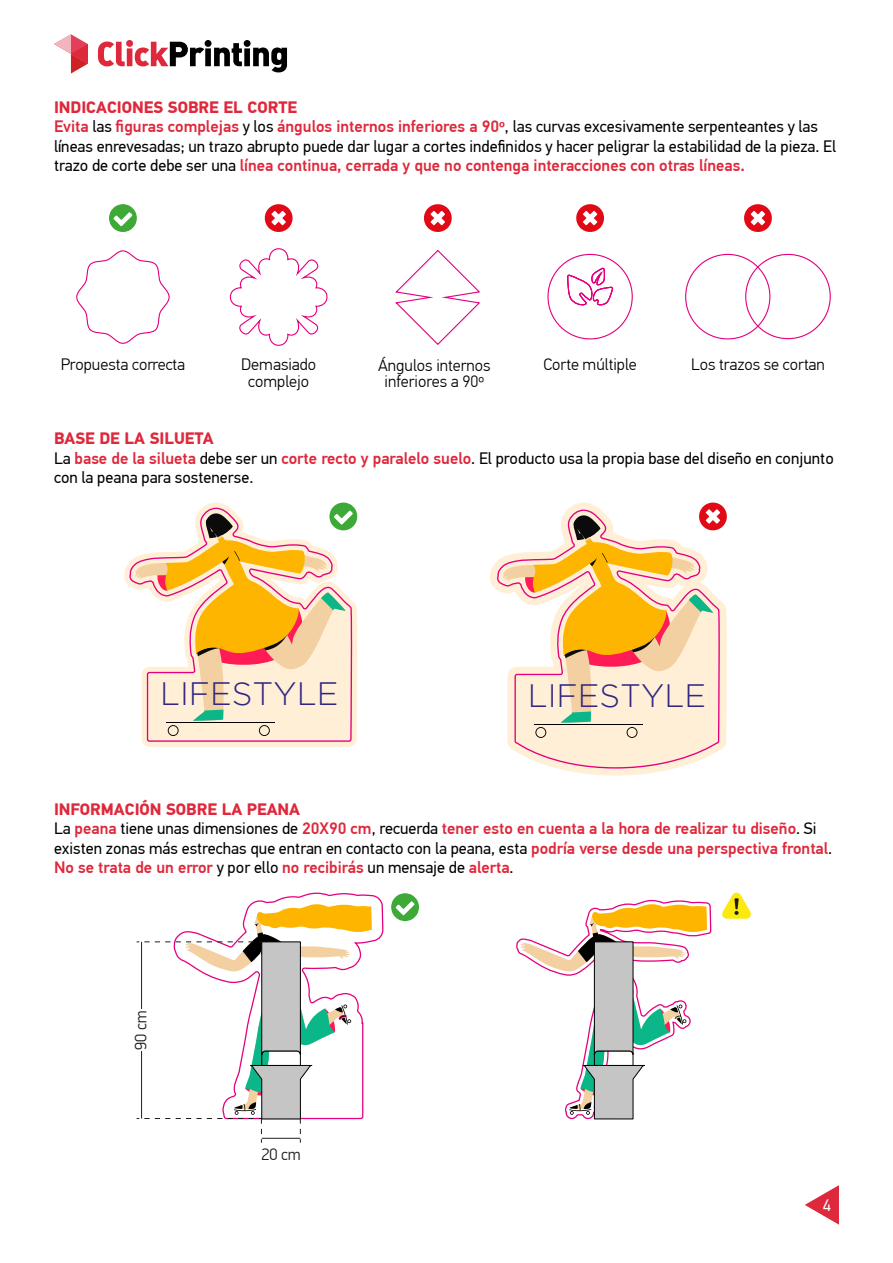
<style>
.page{position:relative;width:893px;height:1263px;background:#fff}
.page>*{position:absolute;margin:0;border:0;box-sizing:border-box;transform-origin:0 0}
.t1{font:300 32.4px "Gotham";color:#312782}
.t2{font:16.5px/19.5px "PF Din Text Pro";color:#000}
.t3{font:500 16.5px/19.5px "PF Din Text Pro";color:#de283b}
.t4{font:300 16.5px/16.5px "PF Din Text Pro";color:#000;text-align:center}
.t5{font:300 16.5px "PF Din Display Pro";color:#1d1d1b}
.t6{font:16.5px "PF Din Text Pro";color:#fff}
.s1{font-weight:700;color:#de283b}
.s2{font-weight:500;color:#de283b}
.s3{font-weight:700}
.s4{font-weight:400;color:#000}
</style>
<div class="page">
<svg style="left:805px;top:1185px;width:34px;height:40px"></svg>
<svg style="left:98px;top:40px;width:189px;height:32px"></svg>
<svg style="left:54px;top:34px;width:34px;height:40px"></svg>
<svg style="left:229px;top:248px;width:99px;height:98px"></svg>
<svg style="left:109px;top:204px;width:28px;height:28px"></svg>
<svg style="left:76px;top:250px;width:94px;height:94px"></svg>
<svg style="left:424px;top:204px;width:28px;height:28px"></svg>
<svg style="left:395px;top:249px;width:86px;height:96px"></svg>
<svg style="left:744px;top:204px;width:28px;height:28px"></svg>
<svg style="left:576px;top:204px;width:28px;height:28px"></svg>
<svg style="left:567px;top:268px;width:47px;height:38px"></svg>
<svg style="left:264px;top:204px;width:29px;height:28px"></svg>
<svg style="left:130px;top:558px;width:223px;height:189px"></svg>
<svg style="left:134px;top:503px;width:223px;height:233px"></svg>
<svg style="left:497px;top:558px;width:223px;height:218px"></svg>
<svg style="left:502px;top:502px;width:225px;height:236px"></svg>
<svg style="left:250px;top:892px;width:134px;height:50px"></svg>
<svg style="left:516px;top:899px;width:196px;height:221px"></svg>
<svg style="left:520px;top:904px;width:187px;height:215px"></svg>
<svg style="left:137px;top:904px;width:235px;height:239px"></svg>
<svg style="left:722px;top:892px;width:29px;height:27px"></svg>
<svg style="left:391px;top:893px;width:28px;height:28px"></svg>
<p class="t2" style="left:54px;top:97px;width:784px"><span class="s1">INDICACIONES SOBRE EL CORTE<br></span><span class="s2">Evita</span> las <span class="s2">figuras complejas</span> y los <span class="s2">ángulos internos inferiores a 90º</span>, las curvas excesivamente serpenteantes y las líneas enrevesadas; un trazo abrupto puede dar lugar a cortes indefinidos y hacer peligrar la estabilidad de la pieza. El trazo de corte debe ser una <span class="s2">línea continua, cerrada y que no contenga interacciones con otras líneas.</span></p>
<p class="t4" style="left:61px;top:357px;width:126px">Propuesta correcta</p>
<p class="t4" style="left:378px;top:357px;width:114px">Ángulos internos inferiores a 90º</p>
<p class="t4" style="left:241px;top:357px;width:76px">Demasiado</p>
<p class="t4" style="left:543px;top:357px;width:95px">Corte múltiple</p>
<p class="t4" style="left:691px;top:357px;width:135px">Los trazos se cortan</p>
<p class="t4" style="left:248px;top:373px;width:63px">complejo</p>
<p class="t2" style="left:54px;top:429px;width:781px"><span class="s1">BASE DE LA SILUETA<br></span>La <span class="s2">base de la silueta</span> debe ser un <span class="s2">corte recto y paralelo suelo</span>. El producto usa la propia base del diseño en conjunto con la peana para sostenerse.</p>
<h1 class="t1" style="left:160px;top:676px;width:180px">LIFESTYLE</h1>
<h1 class="t1" style="left:528px;top:678px;width:180px">LIFESTYLE</h1>
<p class="t3" style="left:54px;top:799px;width:780px"><span class="s3">INFORMACIÓN SOBRE LA PEANA<br></span><span class="s4">La</span> peana <span class="s4">tiene unas dimensiones de</span> 20X90 cm<span class="s4">, recuerda</span> tener esto en cuenta a la hora de realizar tu diseño<span class="s4">. Si existen zonas más estrechas que entran en contacto con la peana, esta</span> podría verse desde una perspectiva frontal<span class="s4">.<br></span>No se trata de un error <span class="s4">y por ello</span> no recibirás <span class="s4">un mensaje de</span> alerta<span class="s4">.</span></p>
<p class="t5" style="left:132px;top:1050px;width:41px;rotate:-90deg">90 cm</p>
<p class="t5" style="left:262px;top:1145px;width:41px">20 cm</p>
<p class="t6" style="left:823px;top:1196px;width:10px">4</p>
</div>
